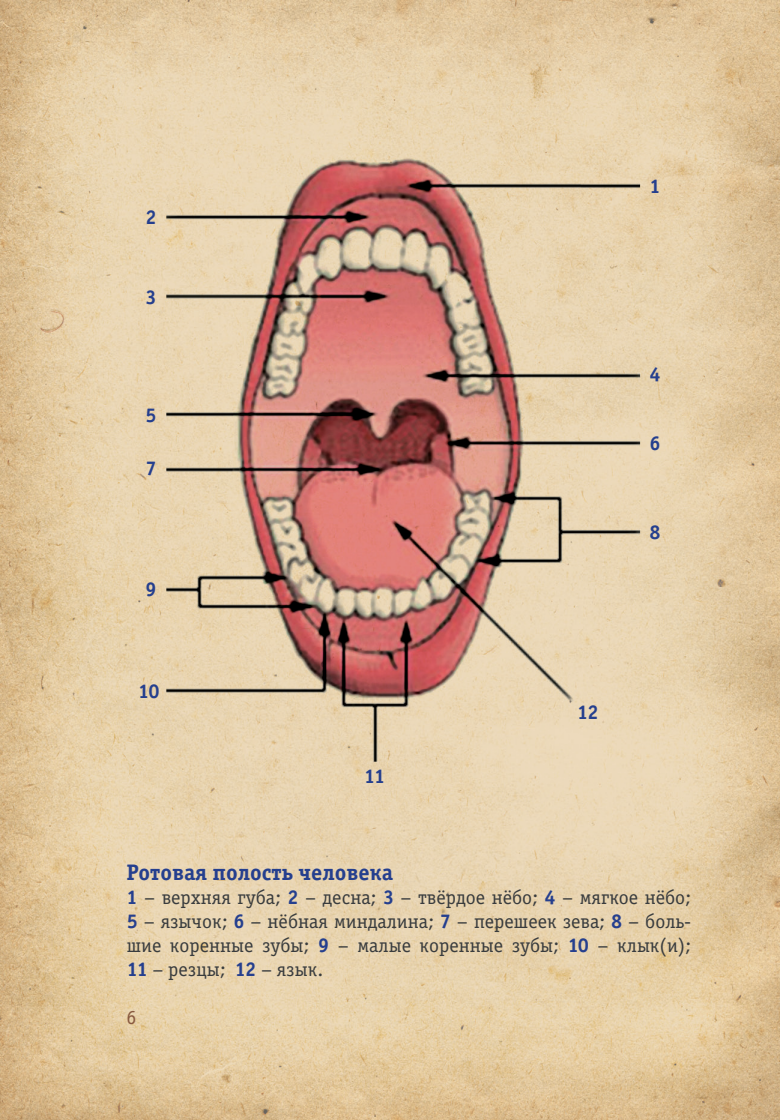
<style>
.page{position:relative;width:780px;height:1120px;background:#fff}
.page>*{position:absolute;margin:0;border:0;box-sizing:border-box;transform-origin:0 0}
.t1{font:22.5px "Officina Serif Bold C";color:#253f8e}
.t2{font:20px/24px "Officina Serif Book C";color:#393c3e;text-align:justify}
.t3{font:20px "Officina Serif Bold C";color:#253f8e}
.t4{font:20px "Officina Serif Book C";color:#88593f}
.s1{font-family:"Officina Serif Bold C";color:#253f8e}
</style>
<div class="page">
<img style="left:0;top:0;width:780px;height:1120px">
<p class="t3" style="left:145px;top:206px;width:13px">2</p>
<p class="t3" style="left:146px;top:285px;width:13px">3</p>
<p class="t3" style="left:146px;top:404px;width:13px">5</p>
<p class="t3" style="left:146px;top:457px;width:13px">7</p>
<p class="t3" style="left:146px;top:577px;width:13px">9</p>
<p class="t3" style="left:138px;top:679px;width:23px">10</p>
<p class="t3" style="left:364px;top:764px;width:23px">11</p>
<p class="t3" style="left:649px;top:175px;width:13px">1</p>
<p class="t3" style="left:649px;top:363px;width:13px">4</p>
<p class="t3" style="left:649px;top:432px;width:13px">6</p>
<p class="t3" style="left:649px;top:521px;width:13px">8</p>
<p class="t3" style="left:577px;top:700px;width:23px">12</p>
<p class="t1" style="left:126px;top:859px;width:268px">Ротовая полость человека</p>
<p class="t2" style="left:126px;top:885px;width:566px"><span class="s1">1</span> – верхняя губа; <span class="s1">2</span> – десна; <span class="s1">3</span> – твёрдое нёбо; <span class="s1">4</span> – мягкое нёбо; <span class="s1">5</span> – язычок; <span class="s1">6</span> – нёбная миндалина; <span class="s1">7</span> – перешеек зева; <span class="s1">8</span> – боль&shy;шие коренные зубы; <span class="s1">9</span> – малые коренные зубы; <span class="s1">10</span> – клык(и); <span class="s1">11</span> – резцы; <span class="s1">12</span> – язык.</p>
<p class="t4" style="left:126px;top:1006px;width:11px">6</p>
</div>
